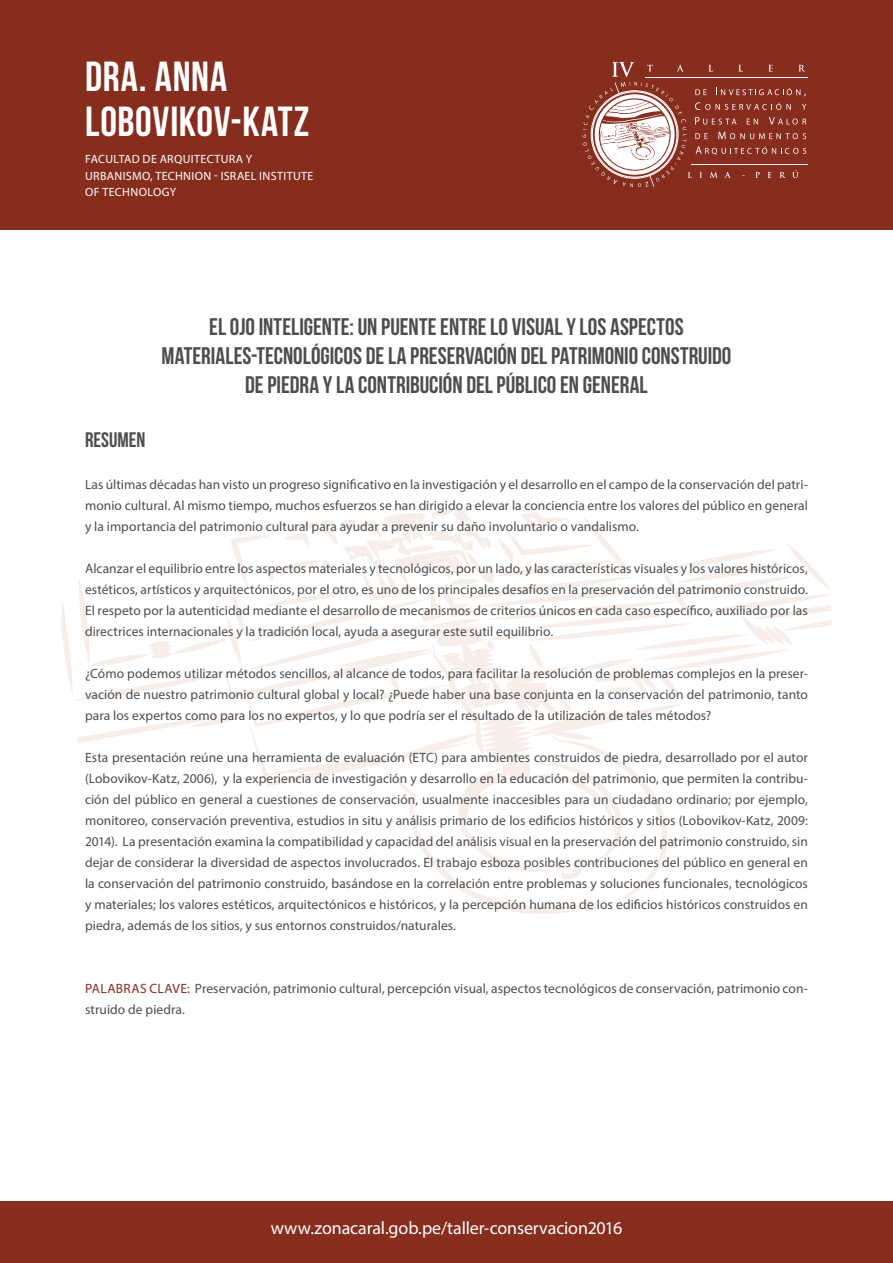
<style>
.page{position:relative;width:893px;height:1263px;background:#fff}
.page>*{position:absolute;margin:0;border:0;box-sizing:border-box;transform-origin:0 0}
.t1{font:42px/45px "Bebas Neue";letter-spacing:.015em;color:#fff}
.t2{font:24px/28.8px "Bebas Neue";color:#4d4d4f;text-align:center}
.t3{font:21px "Bebas Neue";color:#4d4d4f}
.t4{font:18px "Myriad Pro";letter-spacing:-.005em;color:#fff}
.t5{font:13.5px/21px "Myriad Pro";letter-spacing:.005em;color:#4d4d4f;text-align:justify}
.t6{font:12px/16.5px "Myriad Pro";letter-spacing:.03em;color:#fff}
.s1{color:#862d1e}
</style>
<div class="page">
<div style="left:0;top:1201px;width:893px;height:62px;background:#862d1e"></div>
<svg style="left:61px;top:509px;width:771px;height:402px"></svg>
<div style="left:0;top:0;width:893px;height:230px;background:#862d1e"></div>
<hr style="left:646px;top:77px;width:162px;height:1px;background:#fff">
<hr style="left:691px;top:164px;width:117px;height:1px;background:#fff">
<svg style="left:582px;top:62px;width:224px;height:125px"></svg>
<h1 class="t1" style="left:85px;top:54px;width:226px">DRA. ANNA<br>LOBOVIKOV-KATZ</h1>
<p class="t6" style="left:85px;top:151px;width:230px">FACULTAD DE ARQUITECTURA Y<br>URBANISMO, TECHNION - ISRAEL INSTITUTE<br>OF TECHNOLOGY</p>
<h2 class="t2" style="left:162px;top:312px;width:571px">EL OJO INTELIGENTE: UN PUENTE ENTRE LO VISUAL Y LOS ASPECTOS<br>MATERIALES-TECNOLÓGICOS DE LA PRESERVACIÓN DEL PATRIMONIO CONSTRUIDO<br>DE PIEDRA Y LA CONTRIBUCIÓN DEL PÚBLICO EN GENERAL</h2>
<h3 class="t3" style="left:85px;top:428px;width:62px">RESUMEN</h3>
<p class="t5" style="left:85px;top:474px;width:724px">Las últimas décadas han visto un progreso significativo en la investigación y el desarrollo en el campo de la conservación del patri&shy;monio cultural. Al mismo tiempo, muchos esfuerzos se han dirigido a elevar la conciencia entre los valores del público en general y la importancia del patrimonio cultural para ayudar a prevenir su daño involuntario o vandalismo.</p>
<p class="t5" style="left:85px;top:558px;width:724px">Alcanzar el equilibrio entre los aspectos materiales y tecnológicos, por un lado, y las características visuales y los valores históricos, estéticos, artísticos y arquitectónicos, por el otro, es uno de los principales desafíos en la preservación del patrimonio construido.<br>El respeto por la autenticidad mediante el desarrollo de mecanismos de criterios únicos en cada caso específico, auxiliado por las directrices internacionales y la tradición local, ayuda a asegurar este sutil equilibrio.</p>
<p class="t5" style="left:85px;top:663px;width:724px">¿Cómo podemos utilizar métodos sencillos, al alcance de todos, para facilitar la resolución de problemas complejos en la preser&shy;vación de nuestro patrimonio cultural global y local? ¿Puede haber una base conjunta en la conservación del patrimonio, tanto para los expertos como para los no expertos, y lo que podría ser el resultado de la utilización de tales métodos?</p>
<p class="t5" style="left:85px;top:747px;width:724px">Esta presentación reúne una herramienta de evaluación (ETC) para ambientes construidos de piedra, desarrollado por el autor (Lobovikov-Katz, 2006), y la experiencia de investigación y desarrollo en la educación del patrimonio, que permiten la contribu&shy;ción del público en general a cuestiones de conservación, usualmente inaccesibles para un ciudadano ordinario; por ejemplo, monitoreo, conservación preventiva, estudios in situ y análisis primario de los edificios históricos y sitios (Lobovikov-Katz, 2009:<br>2014). La presentación examina la compatibilidad y capacidad del análisis visual en la preservación del patrimonio construido, sin dejar de considerar la diversidad de aspectos involucrados. El trabajo esboza posibles contribuciones del público en general en la conservación del patrimonio construido, basándose en la correlación entre problemas y soluciones funcionales, tecnológicos y materiales; los valores estéticos, arquitectónicos e históricos, y la percepción humana de los edificios históricos construidos en piedra, además de los sitios, y sus entornos construidos/naturales.</p>
<p class="t5" style="left:85px;top:978px;width:724px"><span class="s1">PALABRAS CLAVE:</span> Preservación, patrimonio cultural, percepción visual, aspectos tecnológicos de conservación, patrimonio con&shy;struido de piedra.</p>
<h3 class="t4" style="left:271px;top:1216px;width:353px">www.zonacaral.gob.pe/taller-conservacion2016</h3>
</div>
